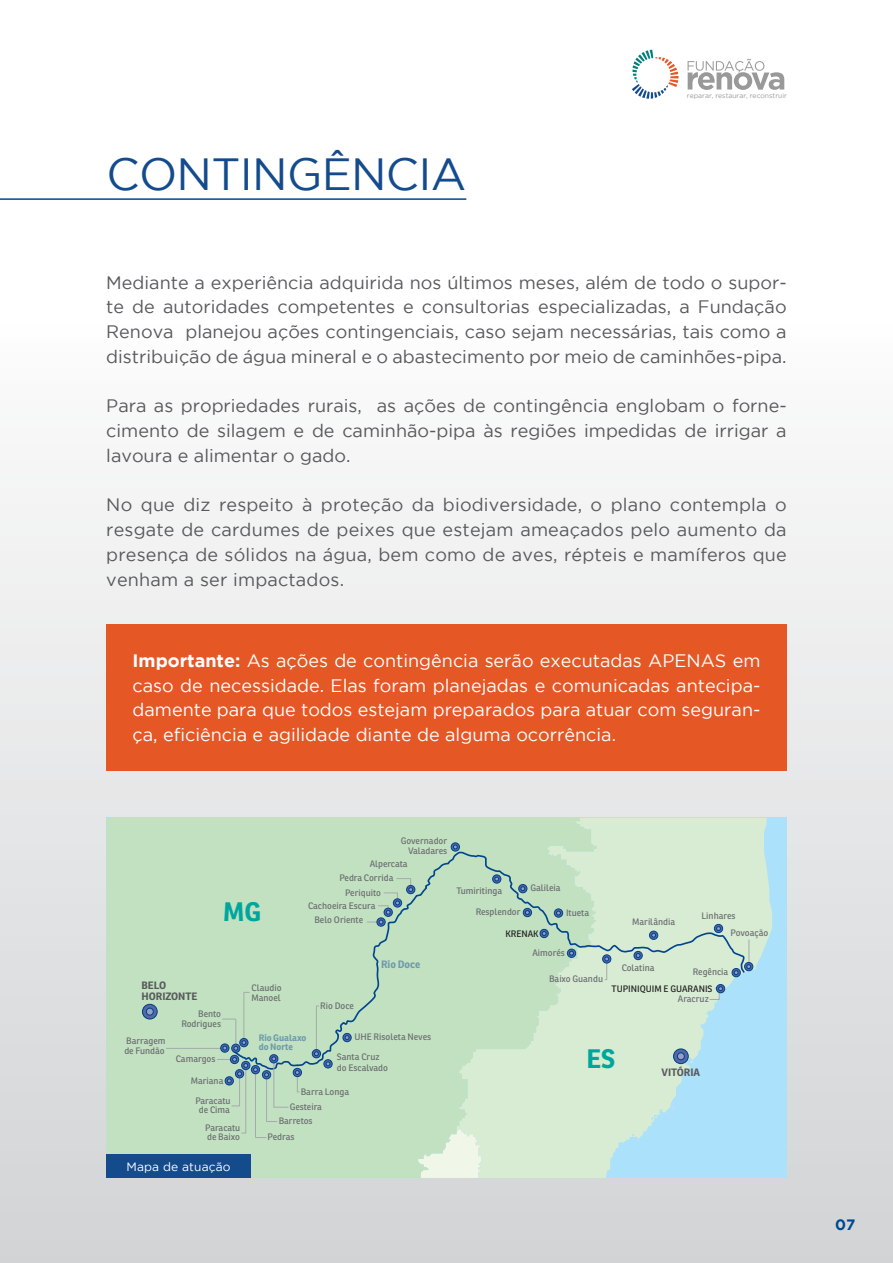
<style>
.page{position:relative;width:893px;height:1263px;background:#fff}
.page>*{position:absolute;margin:0;border:0;box-sizing:border-box;transform-origin:0 0}
.t1{font:45px "Gotham";letter-spacing:-.015em;color:#144b8d}
.t2{font:700 25.95px "Ronnia";color:#00a69e}
.t3{font:18px/24.8px "Gotham";color:#58595b;text-align:justify}
.t4{font:18px/24.8px "Gotham";color:#fff;text-align:justify}
.t5{font:700 15px "Gotham";color:#00498f}
.t6{font:12px "Gotham";letter-spacing:.01em;color:#fff}
.t7{font:700 10.35px/11.7px "Ronnia";color:#58595b}
.t8{font:700 10.35px "Ronnia";color:#6f9aad}
.t9{font:9.15px/10.4px "Ronnia";color:#6d6e71}
.t10{font:9.15px "Ronnia";color:#231f20}
.t11{font:700 9.15px/9.1px "Ronnia";color:#6f9aad}
.t12{font:6.9px "Gotham";color:#9a9999}
.s1{font-weight:700}
</style>
<div class="page">
<div style="left:0;top:0;width:893px;height:1263px;background:linear-gradient(to bottom,#fff,#d4d5d6)"></div>
<svg style="left:632px;top:50px;width:46px;height:49px"></svg>
<svg style="left:688px;top:59px;width:96px;height:31px"></svg>
<hr style="left:0;top:198px;width:466px;height:2px;background:#00498f">
<div style="left:106px;top:624px;width:681px;height:147px;background:#e65726"></div>
<div style="left:106px;top:818px;width:681px;height:360px;background:#abe1fa"></div>
<svg style="left:596px;top:818px;width:176px;height:360px"></svg>
<svg style="left:106px;top:818px;width:490px;height:360px;background:#c4e2c4"></svg>
<hr style="left:255px;top:1073px;width:1px;height:64px;background:#a7a9ac">
<hr style="left:266px;top:1079px;width:1px;height:43px;background:#a7a9ac">
<hr style="left:246px;top:1068px;width:1px;height:65px;background:#a7a9ac">
<div style="left:142px;top:1005px;width:15px;height:14px;border:1px solid #58595b;border-radius:50%"></div>
<div style="left:451px;top:842px;width:9px;height:9px;border:1px solid #00418a;border-radius:50%"></div>
<div style="left:744px;top:962px;width:9px;height:9px;border:1px solid #00418a;border-radius:50%"></div>
<hr style="left:166px;top:1048px;width:56px;height:1px;background:#a7a9ac">
<svg style="left:217px;top:845px;width:534px;height:263px;background:#c3e0c8"></svg>
<svg style="left:142px;top:1004px;width:15px;height:15px"></svg>
<div style="left:142px;top:1004px;width:16px;height:15px;border:1px solid #00418a;border-radius:50%"></div>
<div style="left:146px;top:1008px;width:7px;height:7px;background:#959ec8;border-radius:50%"></div>
<div style="left:146px;top:1008px;width:8px;height:7px;border:1px solid #00418a;border-radius:50%"></div>
<svg style="left:673px;top:1049px;width:15px;height:15px"></svg>
<div style="left:673px;top:1048px;width:16px;height:16px;border:1px solid #00418a;border-radius:50%"></div>
<div style="left:677px;top:1053px;width:7px;height:7px;background:#959ec8;border-radius:50%"></div>
<div style="left:677px;top:1052px;width:8px;height:8px;border:1px solid #00418a;border-radius:50%"></div>
<div style="left:106px;top:1155px;width:145px;height:23px;background:#144b8d"></div>
<h1 class="t1" style="left:107px;top:149px;width:361px">CONTINGÊNCIA</h1>
<p class="t12" style="left:687px;top:92px;width:101px">reparar, restaurar, reconstruir</p>
<p class="t3" style="left:106px;top:270px;width:682px">Mediante a experiência adquirida nos últimos meses, além de todo o supor&shy;te de autoridades competentes e consultorias especializadas, a Fundação Renova planejou ações contingenciais, caso sejam necessárias, tais como a distribuição de água mineral e o abastecimento por meio de caminhões-pipa.</p>
<p class="t3" style="left:106px;top:393px;width:682px">Para as propriedades rurais, as ações de contingência englobam o forne&shy;cimento de silagem e de caminhão-pipa às regiões impedidas de irrigar a lavoura e alimentar o gado.</p>
<p class="t3" style="left:106px;top:492px;width:682px">No que diz respeito à proteção da biodiversidade, o plano contempla o resgate de cardumes de peixes que estejam ameaçados pelo aumento da presença de sólidos na água, bem como de aves, répteis e mamíferos que venham a ser impactados.</p>
<p class="t4" style="left:133px;top:648px;width:629px"><span class="s1">Importante:</span> As ações de contingência serão executadas APENAS em caso de necessidade. Elas foram planejadas e comunicadas antecipa&shy;damente para que todos estejam preparados para atuar com seguran&shy;ça, eficiência e agilidade diante de alguma ocorrência.</p>
<p class="t9" style="left:401px;top:835px;width:48px;text-align:right">Governador<br>Valadares</p>
<p class="t9" style="left:370px;top:858px;width:40px">Alpercata</p>
<p class="t9" style="left:339px;top:873px;width:56px">Pedra Corrida</p>
<h2 class="t2" style="left:223px;top:895px;width:39px">MG</h2>
<p class="t9" style="left:345px;top:887px;width:37px">Periquito</p>
<p class="t9" style="left:308px;top:900px;width:69px">Cachoeira Escura</p>
<p class="t9" style="left:314px;top:915px;width:50px">Belo Oriente</p>
<p class="t8" style="left:381px;top:957px;width:41px">Rio Doce</p>
<p class="t7" style="left:142px;top:979px;width:57px">BELO<br>HORIZONTE</p>
<p class="t9" style="left:181px;top:1008px;width:41px;text-align:right">Bento<br>Rodrigues</p>
<p class="t9" style="left:124px;top:1035px;width:43px">Barragem de Fundão</p>
<p class="t9" style="left:176px;top:1054px;width:41px">Camargos</p>
<p class="t9" style="left:191px;top:1076px;width:34px">Mariana</p>
<p class="t9" style="left:195px;top:1096px;width:37px;line-height:9.1px;text-align:center">Paracatu de Cima</p>
<p class="t9" style="left:205px;top:1123px;width:37px;line-height:9.1px">Paracatu de Baixo</p>
<p class="t6" style="left:127px;top:1160px;width:105px">Mapa de atuação</p>
<p class="t9" style="left:251px;top:982px;width:32px">Claudio<br>Manoel</p>
<p class="t11" style="left:259px;top:1033px;width:49px">Rio Gualaxo do Norte</p>
<p class="t9" style="left:320px;top:1000px;width:35px">Rio Doce</p>
<p class="t9" style="left:354px;top:1032px;width:78px">UHE Risoleta Neves</p>
<p class="t9" style="left:337px;top:1052px;width:52px">Santa Cruz do Escalvado</p>
<p class="t9" style="left:301px;top:1086px;width:50px">Barra Longa</p>
<p class="t9" style="left:290px;top:1102px;width:34px">Gesteira</p>
<p class="t9" style="left:279px;top:1116px;width:35px">Barretos</p>
<p class="t9" style="left:268px;top:1132px;width:28px">Pedras</p>
<p class="t9" style="left:530px;top:883px;width:32px">Galileia</p>
<p class="t9" style="left:457px;top:885px;width:47px">Tumiritinga</p>
<p class="t9" style="left:476px;top:907px;width:46px">Resplendor</p>
<p class="t9" style="left:566px;top:907px;width:25px">Itueta</p>
<p class="t10" style="left:505px;top:928px;width:35px">KRENAK</p>
<p class="t9" style="left:532px;top:948px;width:34px">Aimorés</p>
<p class="t9" style="left:549px;top:974px;width:55px">Baixo Guandu</p>
<p class="t9" style="left:632px;top:916px;width:44px">Marilândia</p>
<p class="t9" style="left:701px;top:910px;width:36px">Linhares</p>
<p class="t9" style="left:730px;top:928px;width:39px">Povoação</p>
<p class="t9" style="left:622px;top:963px;width:34px">Colatina</p>
<p class="t10" style="left:612px;top:983px;width:102px">TUPINIQUIM E GUARANIS</p>
<p class="t9" style="left:693px;top:967px;width:37px">Regência</p>
<p class="t9" style="left:678px;top:993px;width:32px">Aracruz</p>
<h2 class="t2" style="left:586px;top:1043px;width:30px">ES</h2>
<p class="t7" style="left:661px;top:1066px;width:40px">VITÓRIA</p>
<p class="t5" style="left:835px;top:1215px;width:22px">07</p>
</div>
